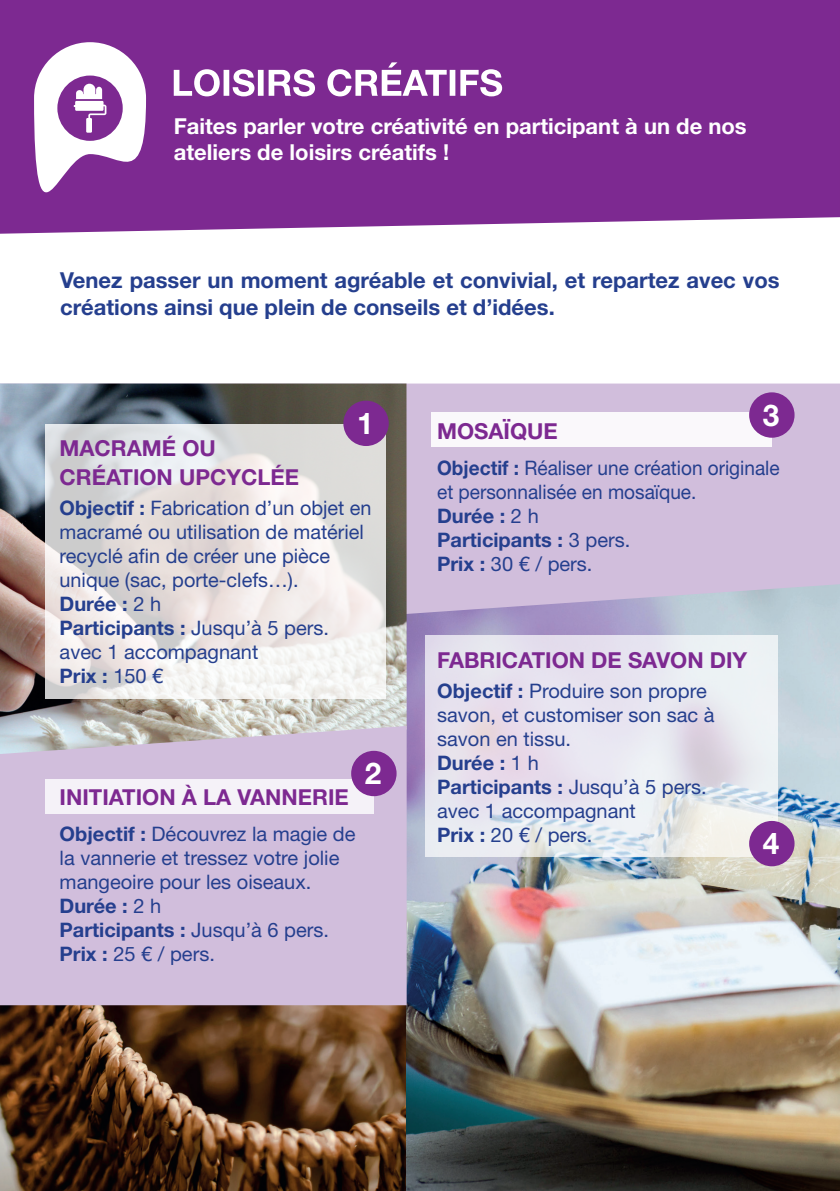
<style>
.page{position:relative;width:840px;height:1191px;background:#fff}
.page>*{position:absolute;margin:0;border:0;box-sizing:border-box;transform-origin:0 0}
.t1{font:700 30px "Helvetica Neue LT Std";color:#fff}
.t2{font:700 22px/26.4px "Helvetica Neue LT Std";color:#253f8e}
.t3{font:700 22px/28.8px "Helvetica Neue LT Std";color:#7d2991}
.t4{font:700 22px/26.4px "Helvetica Neue LT Std";color:#fff}
.t5{font:20px/24px "Helvetica Neue LT Std";color:#253f8e}
.t6{font:20px/24px "Helvetica Neue LT Std";color:#253f8e;scale:.95 1}
.s1{font-weight:700}
</style>
<div class="page">
<img style="left:0;top:1005px;width:406px;height:186px">
<img style="left:406px;top:642px;width:433px;height:549px">
<div style="left:0;top:0;width:839px;height:234px;background:#7d2991"></div>
<svg style="left:174px;top:62px;width:328px;height:34px"></svg>
<svg style="left:406px;top:383px;width:433px;height:259px;background:#cbbcd9"></svg>
<svg style="left:34px;top:42px;width:112px;height:192px"></svg>
<img style="left:0;top:383px;width:406px;height:343px">
<div style="left:0;top:726px;width:406px;height:279px;background:#d1bedc"></div>
<svg style="left:46px;top:424px;width:339px;height:274px"></svg>
<svg style="left:425px;top:635px;width:352px;height:221px;background:#e7e5ee"></svg>
<div style="left:431px;top:412px;width:340px;height:34px;background:#faf8fb"></div>
<svg style="left:839px;top:0;width:1px;height:218px"></svg>
<div style="left:343px;top:401px;width:45px;height:45px;background:#7d2991;border-radius:50%"></div>
<div style="left:748px;top:392px;width:46px;height:46px;background:#7d2991;border-radius:50%"></div>
<div style="left:748px;top:821px;width:46px;height:45px;background:#7d2991;border-radius:50%"></div>
<div style="left:46px;top:779px;width:327px;height:34px;background:#f5f2f8"></div>
<div style="left:351px;top:751px;width:45px;height:45px;background:#7d2991;border-radius:50%"></div>
<p class="t4" style="left:174px;top:112px;width:574px">Faites parler votre créativité en participant à un de nos ateliers de loisirs créatifs !</p>
<p class="t2" style="left:60px;top:267px;width:720px">Venez passer un moment agréable et convivial, et repartez avec vos créations ainsi que plein de conseils et d’idées.</p>
<h1 class="t1" style="left:357px;top:405px;width:18px">1</h1>
<h1 class="t1" style="left:762px;top:396px;width:18px">3</h1>
<p class="t3" style="left:437px;top:416px;width:122px">MOSAÏQUE</p>
<p class="t6" style="left:437px;top:455px;width:362px"><span class="s1">Objectif :</span> Réaliser une création originale et personnalisée en mosaïque.<br><span class="s1">Durée :</span> 2 h<br><span class="s1">Participants :</span> 3 pers.<br><span class="s1">Prix :</span> 30 € / pers.</p>
<p class="t3" style="left:60px;top:433px;width:241px">MACRAMÉ OU<br>CRÉATION UPCYCLÉE</p>
<p class="t5" style="left:60px;top:495px;width:313px"><span class="s1">Objectif :</span> Fabrication d’un objet en macramé ou utilisation de matériel recyclé afin de créer une pièce unique (sac, porte-clefs…).<br><span class="s1">Durée :</span> 2 h<br><span class="s1">Participants :</span> Jusqu’à 5 pers. avec 1 accompagnant<br><span class="s1">Prix :</span> 150 €</p>
<p class="t3" style="left:437px;top:645px;width:311px">FABRICATION DE SAVON DIY</p>
<p class="t5" style="left:437px;top:678px;width:279px"><span class="s1">Objectif :</span> Produire son propre savon, et customiser son sac à savon en tissu.<br><span class="s1">Durée :</span> 1 h<br><span class="s1">Participants :</span> Jusqu’à 5 pers. avec 1 accompagnant<br><span class="s1">Prix :</span> 20 € / pers.</p>
<h1 class="t1" style="left:365px;top:755px;width:18px">2</h1>
<p class="t3" style="left:60px;top:782px;width:290px">INITIATION À LA VANNERIE</p>
<p class="t5" style="left:60px;top:821px;width:297px"><span class="s1">Objectif :</span> Découvrez la magie de la vannerie et tressez votre jolie mangeoire pour les oiseaux.<br><span class="s1">Durée :</span> 2 h<br><span class="s1">Participants :</span> Jusqu’à 6 pers.<br><span class="s1">Prix :</span> 25 € / pers.</p>
<h1 class="t1" style="left:762px;top:825px;width:18px">4</h1>
</div>
